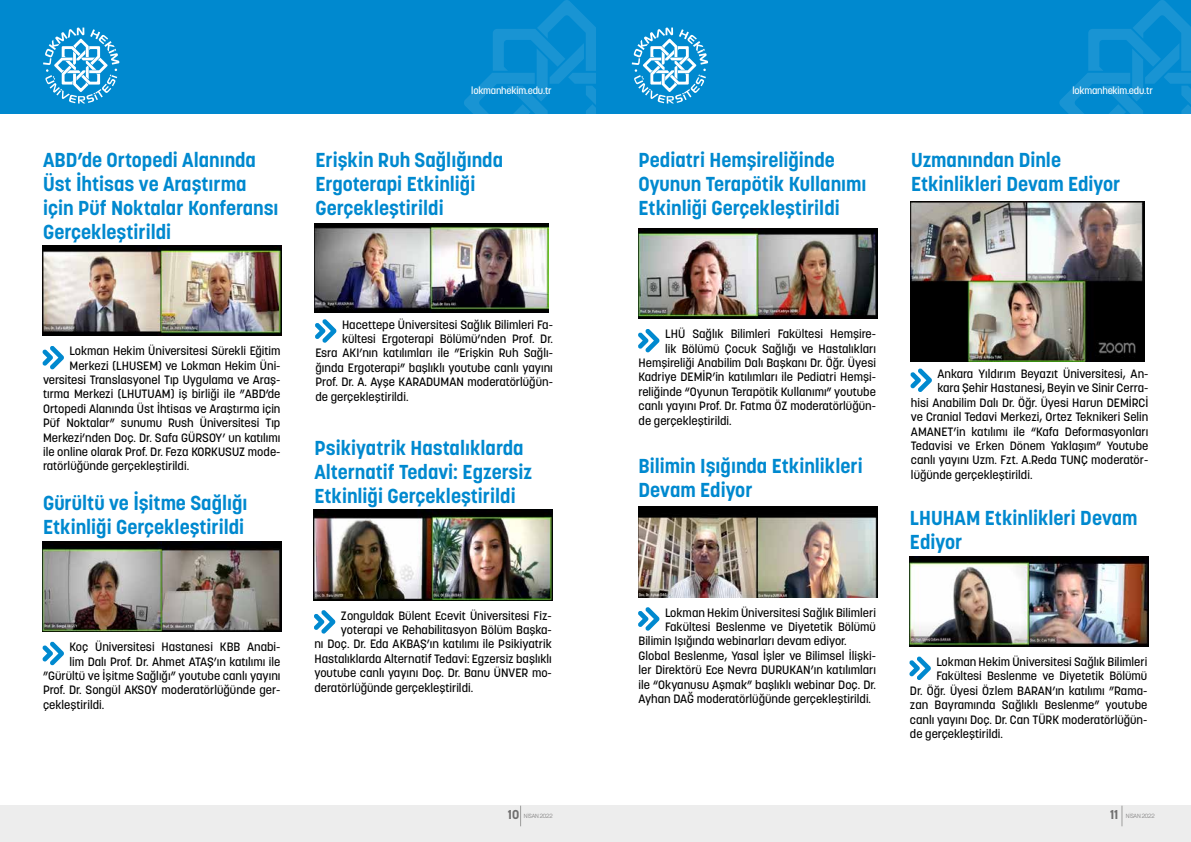
<style>
.page{position:relative;width:1191px;height:842px;background:#fff}
.page>*{position:absolute;margin:0;border:0;box-sizing:border-box;transform-origin:0 0}
.t1{font:700 20px/24px "Korolev";color:#0089cf}
.t2{font:500 12px "Korolev";color:#000}
.t3{font:500 10px "Korolev";letter-spacing:-.02em;color:#fff}
.t4{font:300 6px "Korolev";letter-spacing:-.03em;color:#706f6f}
.t5{font:300 5.9px "Korolev";letter-spacing:-.03em;color:#706f6f}
.s1{font-weight:700;font-size:12.8px}
</style>
<div class="page">
<div style="left:0;top:806px;width:1191px;height:36px;background:#ededed"></div>
<div style="left:595px;top:0;width:596px;height:113px;background:#0089cf"></div>
<svg style="left:1059px;top:0;width:132px;height:113px"></svg>
<div style="left:0;top:0;width:595px;height:113px;background:#0089cf"></div>
<svg style="left:464px;top:0;width:131px;height:113px"></svg>
<svg style="left:520px;top:806px;width:1px;height:20px"></svg>
<svg style="left:1121px;top:806px;width:1px;height:20px"></svg>
<svg style="left:43px;top:28px;width:76px;height:76px"></svg>
<svg style="left:632px;top:28px;width:76px;height:76px"></svg>
<svg style="left:42px;top:346px;width:22px;height:23px"></svg>
<svg style="left:638px;top:329px;width:21px;height:23px"></svg>
<svg style="left:909px;top:656px;width:22px;height:24px"></svg>
<svg style="left:314px;top:610px;width:21px;height:24px"></svg>
<svg style="left:42px;top:641px;width:22px;height:24px"></svg>
<svg style="left:315px;top:319px;width:21px;height:24px"></svg>
<svg style="left:910px;top:368px;width:22px;height:24px"></svg>
<img style="left:43px;top:246px;width:238px;height:90px">
<img style="left:638px;top:229px;width:239px;height:90px">
<img style="left:909px;top:556px;width:239px;height:91px">
<img style="left:314px;top:510px;width:239px;height:90px">
<img style="left:43px;top:541px;width:238px;height:91px">
<img style="left:315px;top:224px;width:234px;height:88px">
<img style="left:910px;top:202px;width:234px;height:159px">
<svg style="left:638px;top:607px;width:21px;height:24px"></svg>
<img style="left:638px;top:507px;width:239px;height:90px">
<p class="t3" style="left:471px;top:84px;width:82px">lokmanhekim.edu.tr</p>
<p class="t3" style="left:1072px;top:84px;width:82px">lokmanhekim.edu.tr</p>
<h1 class="t1" style="left:43px;top:148px;width:237px">ABD’de Ortopedi Alanında<br>Üst İhtisas ve Araştırma için Püf Noktalar Konferansı<br>Gerçekleştirildi</h1>
<h1 class="t1" style="left:638px;top:148px;width:229px">Pediatri Hemşireliğinde<br>Oyunun Terapötik Kullanımı<br>Etkinliği Gerçekleştirildi</h1>
<h1 class="t1" style="left:315px;top:148px;width:189px">Erişkin Ruh Sağlığında<br>Ergoterapi Etkinliği<br>Gerçekleştirildi</h1>
<h1 class="t1" style="left:911px;top:148px;width:211px">Uzmanından Dinle<br>Etkinlikleri Devam Ediyor</h1>
<p class="t2" style="left:70px;top:343px;width:212px">Lokman Hekim Üniversitesi Sürekli Eğitim</p>
<p class="t2" style="left:70px;top:358px;width:212px">Merkezi (LHUSEM) ve Lokman Hekim Üni-</p>
<p class="t2" style="left:43px;top:372px;width:239px">versitesi Translasyonel Tıp Uygulama ve Araş-</p>
<p class="t2" style="left:43px;top:387px;width:239px">tırma Merkezi (LHUTUAM) iş birliği ile ”ABD’de</p>
<p class="t2" style="left:43px;top:401px;width:239px">Ortopedi Alanında Üst İhtisas ve Araştırma için</p>
<p class="t2" style="left:43px;top:415px;width:239px">Püf Noktalar” sunumu Rush Üniversitesi Tıp</p>
<p class="t2" style="left:43px;top:430px;width:239px">Merkezi’nden Doç. Dr. Safa GÜRSOY’ un katılımı</p>
<p class="t2" style="left:43px;top:444px;width:239px">ile online olarak Prof. Dr. Feza KORKUSUZ mode-</p>
<p class="t2" style="left:43px;top:459px;width:148px">ratörlüğünde gerçekleştirildi.</p>
<h1 class="t1" style="left:43px;top:491px;width:206px">Gürültü ve İşitme Sağlığı<br>Etkinliği Gerçekleştirildi</h1>
<p class="t2" style="left:70px;top:639px;width:212px">Koç Üniversitesi Hastanesi KBB Anabi-</p>
<p class="t2" style="left:70px;top:654px;width:212px">lim Dalı Prof. Dr. Ahmet ATAŞ’ın katılımı ile</p>
<p class="t2" style="left:43px;top:668px;width:239px">”Gürültü ve İşitme Sağlığı” youtube canlı yayını</p>
<p class="t2" style="left:43px;top:682px;width:239px">Prof. Dr. Songül AKSOY moderatörlüğünde ger-</p>
<p class="t2" style="left:43px;top:697px;width:63px">çekleştirildi.</p>
<p class="t2" style="left:342px;top:317px;width:212px">Hacettepe Üniversitesi Sağlık Bilimleri Fa-</p>
<p class="t2" style="left:342px;top:331px;width:212px">kültesi Ergoterapi Bölümü’nden Prof. Dr.</p>
<p class="t2" style="left:315px;top:346px;width:239px">Esra AKI’nın katılımları ile ”Erişkin Ruh Sağlı-</p>
<p class="t2" style="left:315px;top:360px;width:239px">ğında Ergoterapi” başlıklı youtube canlı yayını</p>
<p class="t2" style="left:315px;top:374px;width:239px">Prof. Dr. A. Ayşe KARADUMAN moderatörlüğün-</p>
<p class="t2" style="left:315px;top:389px;width:95px">de gerçekleştirildi.</p>
<h1 class="t1" style="left:314px;top:436px;width:219px">Psikiyatrik Hastalıklarda<br>Alternatif Tedavi: Egzersiz<br>Etkinliği Gerçekleştirildi</h1>
<p class="t2" style="left:341px;top:608px;width:212px">Zonguldak Bülent Ecevit Üniversitesi Fiz-</p>
<p class="t2" style="left:341px;top:622px;width:212px">yoterapi ve Rehabilitasyon Bölüm Başka-</p>
<p class="t2" style="left:314px;top:636px;width:239px">nı Doç. Dr. Eda AKBAŞ’ın katılımı ile Psikiyatrik</p>
<p class="t2" style="left:314px;top:651px;width:239px">Hastalıklarda Alternatif Tedavi: Egzersiz başlıklı</p>
<p class="t2" style="left:314px;top:665px;width:239px">youtube canlı yayını Doç. Dr. Banu ÜNVER mo-</p>
<p class="t2" style="left:314px;top:680px;width:160px">deratörlüğünde gerçekleştirildi.</p>
<p class="t2" style="left:665px;top:326px;width:212px">LHÜ Sağlık Bilimleri Fakültesi Hemşire-</p>
<p class="t2" style="left:665px;top:341px;width:212px">lik Bölümü Çocuk Sağlığı ve Hastalıkları</p>
<p class="t2" style="left:638px;top:355px;width:239px">Hemşireliği Anabilim Dalı Başkanı Dr. Öğr. Üyesi</p>
<p class="t2" style="left:638px;top:370px;width:239px">Kadriye DEMİR’in katılımları ile Pediatri Hemşi-</p>
<p class="t2" style="left:638px;top:384px;width:239px">reliğinde “Oyunun Terapötik Kullanımı” youtube</p>
<p class="t2" style="left:638px;top:398px;width:239px">canlı yayını Prof. Dr. Fatma ÖZ moderatörlüğün-</p>
<p class="t2" style="left:638px;top:413px;width:95px">de gerçekleştirildi.</p>
<h1 class="t1" style="left:638px;top:454px;width:226px">Bilimin Işığında Etkinlikleri<br>Devam Ediyor</h1>
<p class="t2" style="left:665px;top:605px;width:212px">Lokman Hekim Üniversitesi Sağlık Bilimleri</p>
<p class="t2" style="left:665px;top:619px;width:212px">Fakültesi Beslenme ve Diyetetik Bölümü</p>
<p class="t2" style="left:638px;top:634px;width:210px">Bilimin Işığında webinarları devam ediyor.</p>
<p class="t2" style="left:638px;top:648px;width:239px">Global Beslenme, Yasal İşler ve Bilimsel İlişki-</p>
<p class="t2" style="left:638px;top:662px;width:239px">ler Direktörü Ece Nevra DURUKAN’ın katılımları</p>
<p class="t2" style="left:638px;top:677px;width:239px">ile “Okyanusu Aşmak” başlıklı webinar Doç. Dr.</p>
<p class="t2" style="left:638px;top:691px;width:234px">Ayhan DAĞ moderatörlüğünde gerçekleştirildi.</p>
<p class="t2" style="left:937px;top:366px;width:212px">Ankara Yıldırım Beyazıt Üniversitesi, An-</p>
<p class="t2" style="left:937px;top:380px;width:212px">kara Şehir Hastanesi, Beyin ve Sinir Cerra-</p>
<p class="t2" style="left:911px;top:395px;width:239px">hisi Anabilim Dalı Dr. Öğr. Üyesi Harun DEMİRCİ</p>
<p class="t2" style="left:911px;top:409px;width:239px">ve Cranial Tedavi Merkezi, Ortez Teknikeri Selin</p>
<p class="t2" style="left:911px;top:424px;width:239px">AMANET’in katılımı ile “Kafa Deformasyonları</p>
<p class="t2" style="left:911px;top:438px;width:239px">Tedavisi ve Erken Dönem Yaklaşım” Youtube</p>
<p class="t2" style="left:911px;top:452px;width:239px">canlı yayını Uzm. Fzt. A.Reda TUNÇ moderatör-</p>
<p class="t2" style="left:911px;top:467px;width:123px">lüğünde gerçekleştirildi.</p>
<h1 class="t1" style="left:910px;top:506px;width:229px">LHUHAM Etkinlikleri Devam<br>Ediyor</h1>
<p class="t2" style="left:936px;top:654px;width:212px">Lokman Hekim Üniversitesi Sağlık Bilimleri</p>
<p class="t2" style="left:936px;top:668px;width:212px">Fakültesi Beslenme ve Diyetetik Bölümü</p>
<p class="t2" style="left:910px;top:683px;width:239px">Dr. Öğr. Üyesi Özlem BARAN’ın katılımı ”Rama-</p>
<p class="t2" style="left:910px;top:697px;width:239px">zan Bayramında Sağlıklı Beslenme” youtube</p>
<p class="t2" style="left:910px;top:712px;width:239px">canlı yayını Doç. Dr. Can TÜRK moderatörlüğün-</p>
<p class="t2" style="left:910px;top:726px;width:95px">de gerçekleştirildi.</p>
<p class="t5" style="left:508px;top:812px;width:46px"><span class="s1">10</span> NİSAN 2022</p>
<p class="t4" style="left:1110px;top:812px;width:46px"><span class="s1">11</span> NİSAN 2022</p>
</div>
